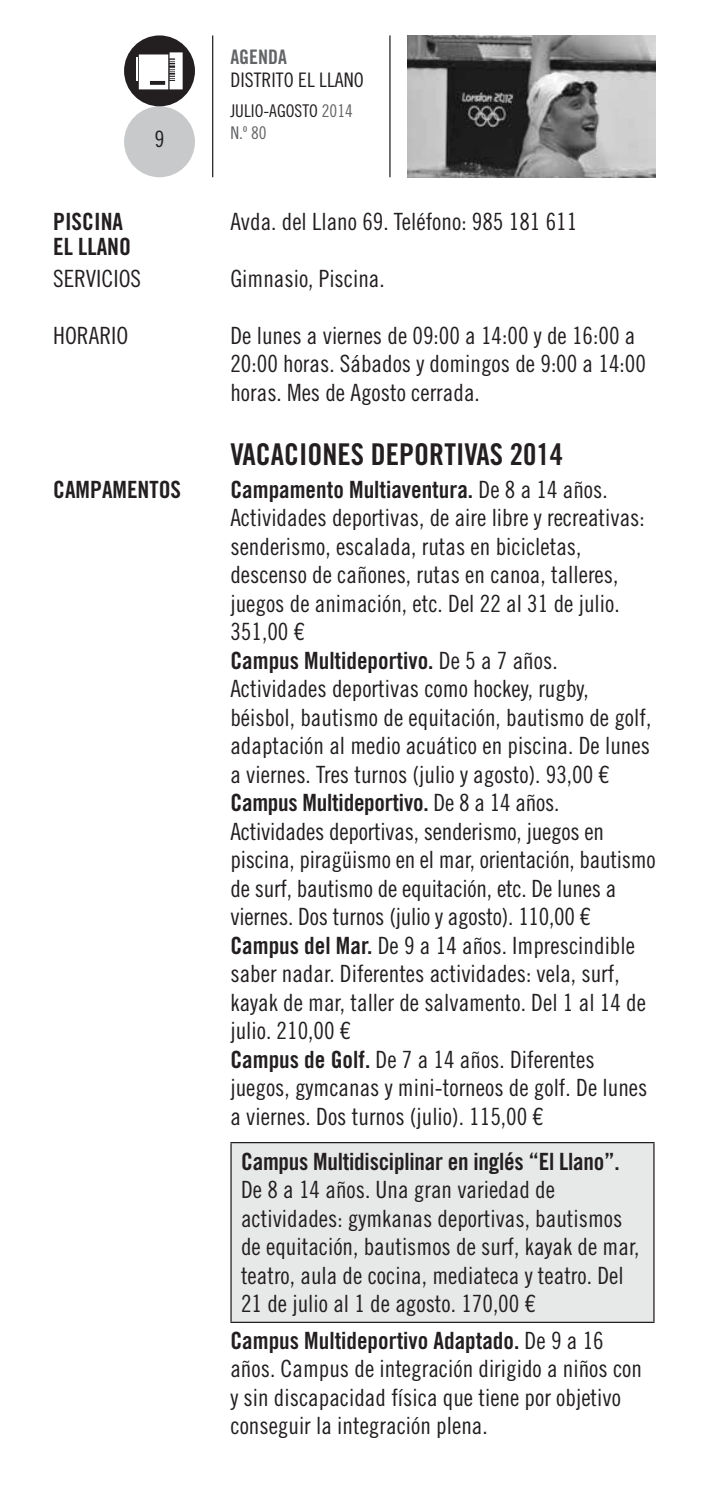
<style>
.page{position:relative;width:709px;height:1489px;background:#fff}
.page>*{position:absolute;margin:0;border:0;box-sizing:border-box;transform-origin:0 0}
.t1{font:30px "Trade Gothic LT Std Bd Cn 20";color:#231f20}
.t2{font:23.75px/28.5px "Trade Gothic LT Std Cn 18";color:#231f20}
.t3{font:23.75px/25px "Trade Gothic LT Std Bd Cn 20";color:#231f20}
.t4{font:22.5px "Trade Gothic LT Std Cn 18";color:#231f20}
.t5{font:20px "Trade Gothic LT Std Cn 18";color:#231f20}
.t6{font:20px "Trade Gothic LT Std Bd Cn 20";color:#636466}
.t7{font:17.5px/22.5px "Trade Gothic LT Std Cn 18";color:#231f20}
.s1{color:#636466}
.s2{font-family:"Trade Gothic LT Std Cn 18"}
.s3{font-family:"Trade Gothic LT Std Bd Cn 20"}
</style>
<div class="page">
<hr style="left:212px;top:35px;width:1px;height:142px;background:#231f20">
<hr style="left:389px;top:35px;width:1px;height:142px;background:#231f20">
<div style="left:124px;top:106px;width:71px;height:71px;background:#c7c9cb;border-radius:50%"></div>
<div style="left:124px;top:35px;width:71px;height:71px;background:#231f20;border-radius:50%"></div>
<svg style="left:139px;top:52px;width:44px;height:37px;background:#dadada"></svg>
<hr style="left:136px;top:57px;width:2px;height:24px;background:#fff">
<img style="left:407px;top:35px;width:249px;height:142px">
<div style="left:231px;top:1142px;width:423px;height:180px;background:#e7e8e8"></div>
<hr style="left:230px;top:1141px;width:424px;height:2px;background:#231f20">
<hr style="left:230px;top:1143px;width:2px;height:178px;background:#231f20">
<hr style="left:653px;top:1143px;width:1px;height:178px;background:#231f20">
<hr style="left:230px;top:1321px;width:424px;height:1px;background:#231f20">
<p class="t4" style="left:154px;top:126px;width:11px">9</p>
<p class="t3" style="left:53px;top:209px;width:79px">PISCINA<br>EL LLANO</p>
<p class="t2" style="left:53px;top:264px;width:89px">SERVICIOS</p>
<p class="t2" style="left:53px;top:321px;width:77px">HORARIO</p>
<p class="t3" style="left:53px;top:476px;width:129px">CAMPAMENTOS</p>
<p class="t6" style="left:230px;top:45px;width:58px">AGENDA</p>
<p class="t5" style="left:230px;top:68px;width:135px">DISTRITO EL LLANO</p>
<p class="t7" style="left:230px;top:99px;width:124px">JULIO-AGOSTO <span class="s1">2014<br>N.º 80</span></p>
<p class="t2" style="left:230px;top:207px;width:348px">Avda. del Llano 69. Teléfono: 985 181 611</p>
<p class="t2" style="left:230px;top:264px;width:156px">Gimnasio, Piscina.</p>
<p class="t2" style="left:230px;top:321px;width:417px">De lunes a viernes de 09:00 a 14:00 y de 16:00 a<br>20:00 horas. Sábados y domingos de 9:00 a 14:00 horas. Mes de Agosto cerrada.</p>
<p class="t1" style="left:230px;top:436px;width:334px">VACACIONES DEPORTIVAS 2014</p>
<p class="t3" style="left:230px;top:476px;width:379px">Campamento Multiaventura. <span class="s2">De 8 a 14 años.</span></p>
<p class="t2" style="left:230px;top:503px;width:416px">Actividades deportivas, de aire libre y recreativas: senderismo, escalada, rutas en bicicletas, descenso de cañones, rutas en canoa, talleres, juegos de animación, etc. Del 22 al 31 de julio.<br>351,00 €</p>
<p class="t3" style="left:230px;top:647px;width:329px">Campus Multideportivo. <span class="s2">De 5 a 7 años.</span></p>
<p class="t2" style="left:230px;top:674px;width:422px">Actividades deportivas como hockey, rugby, béisbol, bautismo de equitación, bautismo de golf, adaptación al medio acuático en piscina. De lunes a viernes. Tres turnos (julio y agosto). 93,00 €</p>
<p class="t3" style="left:230px;top:790px;width:330px">Campus Multideportivo. <span class="s2">De 8 a 14 años.</span></p>
<p class="t2" style="left:230px;top:816px;width:427px">Actividades deportivas, senderismo, juegos en piscina, piragüismo en el mar, orientación, bautismo de surf, bautismo de equitación, etc. De lunes a viernes. Dos turnos (julio y agosto). 110,00 € <span class="s3">Campus del Mar.</span> De 9 a 14 años. Imprescindible saber nadar. Diferentes actividades: vela, surf, kayak de mar, taller de salvamento. Del 1 al 14 de julio. 210,00 €<br><span class="s3">Campus de Golf.</span> De 7 a 14 años. Diferentes juegos, gymcanas y mini-torneos de golf. De lunes a viernes. Dos turnos (julio). 115,00 €</p>
<p class="t3" style="left:241px;top:1148px;width:380px">Campus Multidisciplinar en inglés “El Llano”.</p>
<p class="t2" style="left:241px;top:1175px;width:400px">De 8 a 14 años. Una gran variedad de actividades: gymkanas deportivas, bautismos de equitación, bautismos de surf, kayak de mar, teatro, aula de cocina, mediateca y teatro. Del 21 de julio al 1 de agosto. 170,00 €</p>
<p class="t3" style="left:230px;top:1327px;width:375px">Campus Multideportivo Adaptado. <span class="s2">De 9 a 16</span></p>
<p class="t2" style="left:230px;top:1353px;width:413px">años. Campus de integración dirigido a niños con y sin discapacidad física que tiene por objetivo conseguir la integración plena.</p>
</div>
